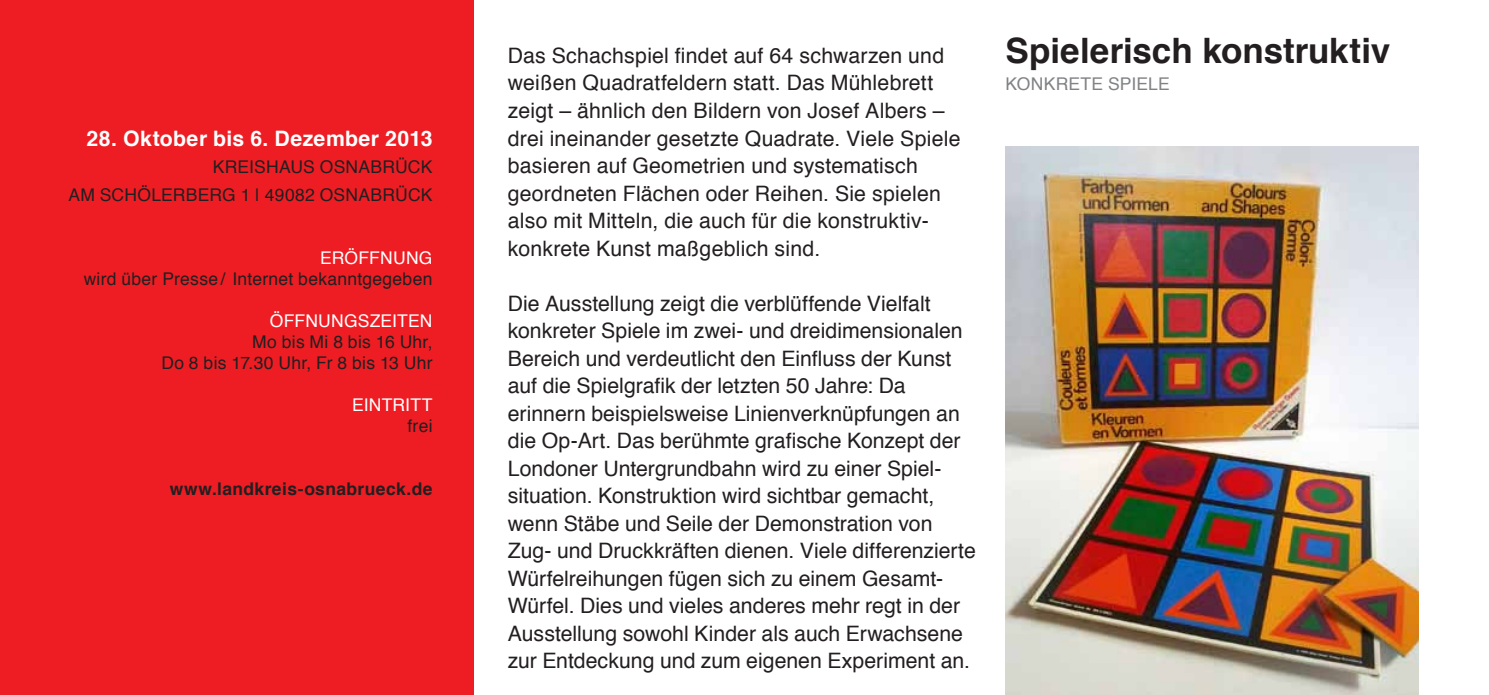
<style>
.page{position:relative;width:1489px;height:695px;background:#fff}
.page>*{position:absolute;margin:0;border:0;box-sizing:border-box;transform-origin:0 0}
.t1{font:700 35px "Helvetica";color:#231f20}
.t2{font:21.25px/27.5px "Helvetica";color:#231f20}
.t3{font:700 21.25px "Helvetica";letter-spacing:.015em;color:#fff}
.t4{font:17.5px/21px "Helvetica";letter-spacing:.015em;color:#231f20;text-align:right}
.t5{font:17.5px "Helvetica";letter-spacing:.015em;color:#fff}
.t6{font:700 17.5px "Helvetica";letter-spacing:.02em;color:#231f20}
.t7{font:17.5px "Helvetica";letter-spacing:.01em;color:#808285}
</style>
<div class="page">
<div style="left:0;top:0;width:473px;height:694px;background:#ee1d23"></div>
<img style="left:1005px;top:147px;width:412px;height:547px">
<p class="t3" style="left:87px;top:121px;width:347px">28. Oktober bis 6. Dezember 2013</p>
<p class="t4" style="left:213px;top:157px;width:221px">Kreishaus Osnabrück</p>
<p class="t4" style="left:68px;top:184px;width:96px">Am Schölerberg</p>
<p class="t4" style="left:241px;top:184px;width:131px">1 | 49082 Os nabr</p>
<p class="t4" style="left:395px;top:184px;width:36px">ück</p>
<p class="t5" style="left:320px;top:244px;width:110px">Eröffnu ng</p>
<p class="t4" style="left:84px;top:268px;width:350px">wird über Presse/ Internet bekanntgegeben</p>
<p class="t5" style="left:270px;top:307px;width:13px">Öff</p>
<p class="t5" style="left:305px;top:307px;width:51px">nungszeite</p>
<p class="t5" style="left:420px;top:307px;width:14px">n</p>
<p class="t4" style="left:161px;top:331px;width:273px">Mo bis Mi 8 bis 16 Uhr,<br>Do 8 bis 17.30 Uhr, Fr 8 bis 13 Uhr</p>
<p class="t5" style="left:352px;top:391px;width:82px">Ei ntritt</p>
<p class="t4" style="left:407px;top:415px;width:27px">frei</p>
<p class="t6" style="left:170px;top:474px;width:264px">www.landkreis-osnabrueck.de</p>
<p class="t2" style="left:508px;top:42px;width:454px">Das Schachspiel findet auf 64 schwarzen und weißen Quadratfeldern statt. Das Mühlebrett zeigt – ähnlich den Bildern von Josef Albers – drei ineinander gesetzte Quadrate. Viele Spiele basieren auf Geometrien und systematisch geordneten Flächen oder Reihen. Sie spielen also mit Mitteln, die auch für die konstruktiv&shy;konkrete Kunst maßgeblich sind.</p>
<p class="t2" style="left:508px;top:290px;width:469px">Die Ausstellung zeigt die verblüffende Vielfalt konkreter Spiele im zwei- und dreidimensionalen Bereich und verdeutlicht den Einfluss der Kunst auf die Spielgrafik der letzten 50 Jahre: Da erinnern beispielsweise Linienverknüpfungen an die Op-Art. Das berühmte grafische Konzept der Londoner Untergrundbahn wird zu einer Spiel&shy;situation. Konstruktion wird sichtbar gemacht, wenn Stäbe und Seile der Demonstration von Zug- und Druckkräften dienen. Viele differenzierte Würfelreihungen fügen sich zu einem Gesamt-Würfel. Dies und vieles anderes mehr regt in der Ausstellung sowohl Kinder als auch Erwachsene zur Entdeckung und zum eigenen Experiment an.</p>
<h1 class="t1" style="left:1005px;top:22px;width:386px">Spielerisch konstruktiv</h1>
<p class="t7" style="left:1005px;top:71px;width:166px">Konkrete Spi ele</p>
</div>
